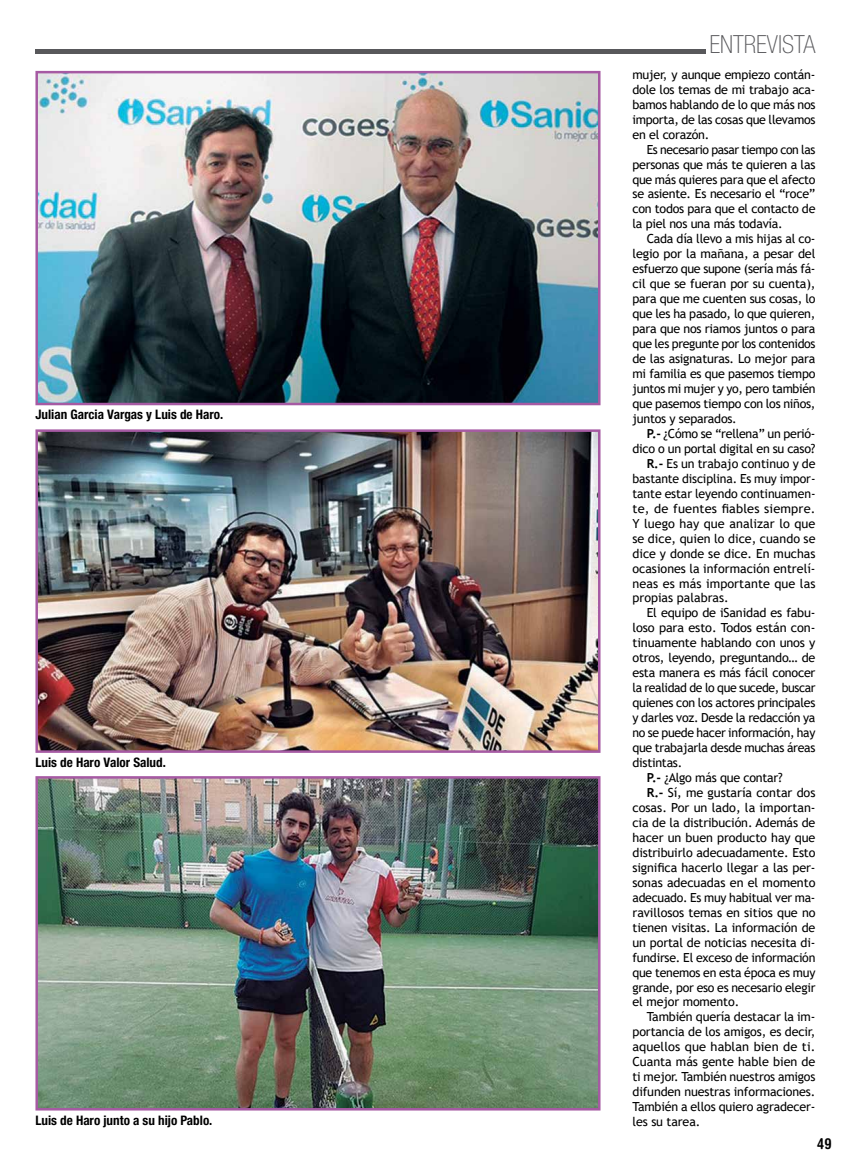
<style>
.page{position:relative;width:851px;height:1163px;background:#fff}
.page>*{position:absolute;margin:0;border:0;box-sizing:border-box;transform-origin:0 0}
.t1{font:100 condensed 25px "Helvetica Neue LT Std";color:#58585b}
.t2{font:700 condensed 15px "Helvetica Rounded LT Std";color:#000}
.t3{font:700 condensed 13.12px "Helvetica Neue LT Std";color:#000}
.t4{font:12.5px/15px "Trebuchet MS";letter-spacing:-.01em;color:#000;text-align:justify}
.t5{font:12.5px "Trebuchet MS";letter-spacing:-.03em;color:#000}
.t6{font:12.5px "Trebuchet MS";letter-spacing:.01em;color:#000}
.s1{font-weight:700}
</style>
<div class="page">
<hr style="left:35px;top:50px;width:670px;height:4px;background:#58585b">
<img style="left:38px;top:74px;width:559px;height:328px">
<div style="left:35px;top:71px;width:565px;height:334px;border:2px solid #a65aa3"></div>
<img style="left:38px;top:432px;width:559px;height:317px">
<div style="left:35px;top:429px;width:565px;height:323px;border:2px solid #a65aa3"></div>
<img style="left:38px;top:779px;width:559px;height:328px">
<div style="left:35px;top:776px;width:565px;height:334px;border:2px solid #a65aa3"></div>
<p class="t3" style="left:35px;top:406px;width:189px">Julian Garcia Vargas y Luis de Haro.</p>
<p class="t3" style="left:35px;top:754px;width:132px">Luis de Haro Valor Salud.</p>
<p class="t3" style="left:35px;top:1111px;width:178px">Luis de Haro junto a su hijo Pablo.</p>
<h1 class="t1" style="left:709px;top:30px;width:107px">ENTREVISTA</h1>
<p class="t4" style="left:632px;top:67px;width:184px">mujer, y aunque empiezo contán&shy;dole los temas de mi trabajo aca&shy;bamos hablando de lo que más nos importa, de las cosas que llevamos en el corazón.</p>
<p class="t4" style="left:632px;top:141px;width:184px;text-indent:14px">Es necesario pasar tiempo con las personas que más te quieren a las que más quieres para que el afecto se asiente. Es necesario el “roce” con todos para que el contacto de la piel nos una más todavía.</p>
<p class="t4" style="left:632px;top:231px;width:184px;text-indent:14px">Cada día llevo a mis hijas al co&shy;legio por la mañana, a pesar del esfuerzo que supone (sería más fá&shy;cil que se fueran por su cuenta), para que me cuenten sus cosas, lo que les ha pasado, lo que quieren, para que nos riamos juntos o para que les pregunte por los contenidos de las asignaturas. Lo mejor para mi familia es que pasemos tiempo juntos mi mujer y yo, pero también que pasemos tiempo con los niños, juntos y separados.</p>
<p class="t4" style="left:646px;top:426px;width:170px"><span class="s1">P.-</span> ¿Cómo se “rellena” un perió-</p>
<p class="t4" style="left:632px;top:441px;width:184px">dico o un portal digital en su caso?</p>
<p class="t4" style="left:646px;top:455px;width:170px"><span class="s1">R.-</span> Es un trabajo continuo y de</p>
<p class="t4" style="left:632px;top:470px;width:184px">bastante disciplina. Es muy impor-</p>
<p class="t4" style="left:632px;top:485px;width:184px">tante estar leyendo continuamen-</p>
<p class="t6" style="left:632px;top:500px;width:184px">te, de fuentes fiables siempre.</p>
<p class="t4" style="left:632px;top:515px;width:184px">Y luego hay que analizar lo que</p>
<p class="t4" style="left:632px;top:530px;width:184px">se dice, quien lo dice, cuando se</p>
<p class="t4" style="left:632px;top:545px;width:184px">dice y donde se dice. En muchas</p>
<p class="t4" style="left:632px;top:560px;width:184px">ocasiones la información entrelí-</p>
<p class="t4" style="left:632px;top:575px;width:184px">neas es más importante que las</p>
<p class="t4" style="left:632px;top:590px;width:98px">propias palabras.</p>
<p class="t4" style="left:646px;top:605px;width:170px">El equipo de iSanidad es fabu-</p>
<p class="t4" style="left:632px;top:620px;width:184px">loso para esto. Todos están con-</p>
<p class="t4" style="left:632px;top:635px;width:184px">tinuamente hablando con unos y</p>
<p class="t4" style="left:632px;top:650px;width:184px">otros, leyendo, preguntando… de</p>
<p class="t4" style="left:632px;top:665px;width:184px">esta manera es más fácil conocer</p>
<p class="t5" style="left:632px;top:679px;width:184px">la realidad de lo que sucede, buscar</p>
<p class="t4" style="left:632px;top:695px;width:184px">quienes con los actores principales</p>
<p class="t4" style="left:632px;top:710px;width:184px">y darles voz. Desde la redacción ya</p>
<p class="t5" style="left:632px;top:724px;width:184px">no se puede hacer información, hay</p>
<p class="t4" style="left:632px;top:740px;width:184px">que trabajarla desde muchas áreas</p>
<p class="t4" style="left:632px;top:755px;width:51px">distintas.</p>
<p class="t4" style="left:646px;top:769px;width:137px"><span class="s1">P.-</span> ¿Algo más que contar?</p>
<p class="t4" style="left:646px;top:784px;width:170px"><span class="s1">R.-</span> Sí, me gustaría contar dos</p>
<p class="t4" style="left:632px;top:799px;width:184px">cosas. Por un lado, la importan-</p>
<p class="t4" style="left:632px;top:814px;width:184px">cia de la distribución. Además de</p>
<p class="t4" style="left:632px;top:829px;width:184px">hacer un buen producto hay que</p>
<p class="t4" style="left:632px;top:844px;width:184px">distribuirlo adecuadamente. Esto</p>
<p class="t4" style="left:632px;top:859px;width:184px">significa hacerlo llegar a las per-</p>
<p class="t4" style="left:632px;top:874px;width:184px">sonas adecuadas en el momento</p>
<p class="t4" style="left:632px;top:889px;width:184px">adecuado. Es muy habitual ver ma-</p>
<p class="t4" style="left:632px;top:904px;width:184px">ravillosos temas en sitios que no</p>
<p class="t4" style="left:632px;top:919px;width:184px">tienen visitas. La información de</p>
<p class="t4" style="left:632px;top:934px;width:184px">un portal de noticias necesita di-</p>
<p class="t4" style="left:632px;top:949px;width:184px">fundirse. El exceso de información</p>
<p class="t4" style="left:632px;top:964px;width:184px">que tenemos en esta época es muy</p>
<p class="t4" style="left:632px;top:979px;width:184px">grande, por eso es necesario elegir</p>
<p class="t4" style="left:632px;top:994px;width:108px">el mejor momento.</p>
<p class="t4" style="left:646px;top:1009px;width:170px">También quería destacar la im-</p>
<p class="t4" style="left:632px;top:1024px;width:184px">portancia de los amigos, es decir,</p>
<p class="t4" style="left:632px;top:1039px;width:184px">aquellos que hablan bien de ti.</p>
<p class="t4" style="left:632px;top:1054px;width:184px">Cuanta más gente hable bien de</p>
<p class="t4" style="left:632px;top:1069px;width:184px">ti mejor. También nuestros amigos</p>
<p class="t4" style="left:632px;top:1084px;width:184px">difunden nuestras informaciones.</p>
<p class="t4" style="left:632px;top:1098px;width:184px">También a ellos quiero agradecer-</p>
<p class="t4" style="left:632px;top:1113px;width:69px">les su tarea.</p>
<p class="t2" style="left:817px;top:1134px;width:16px">49</p>
</div>
